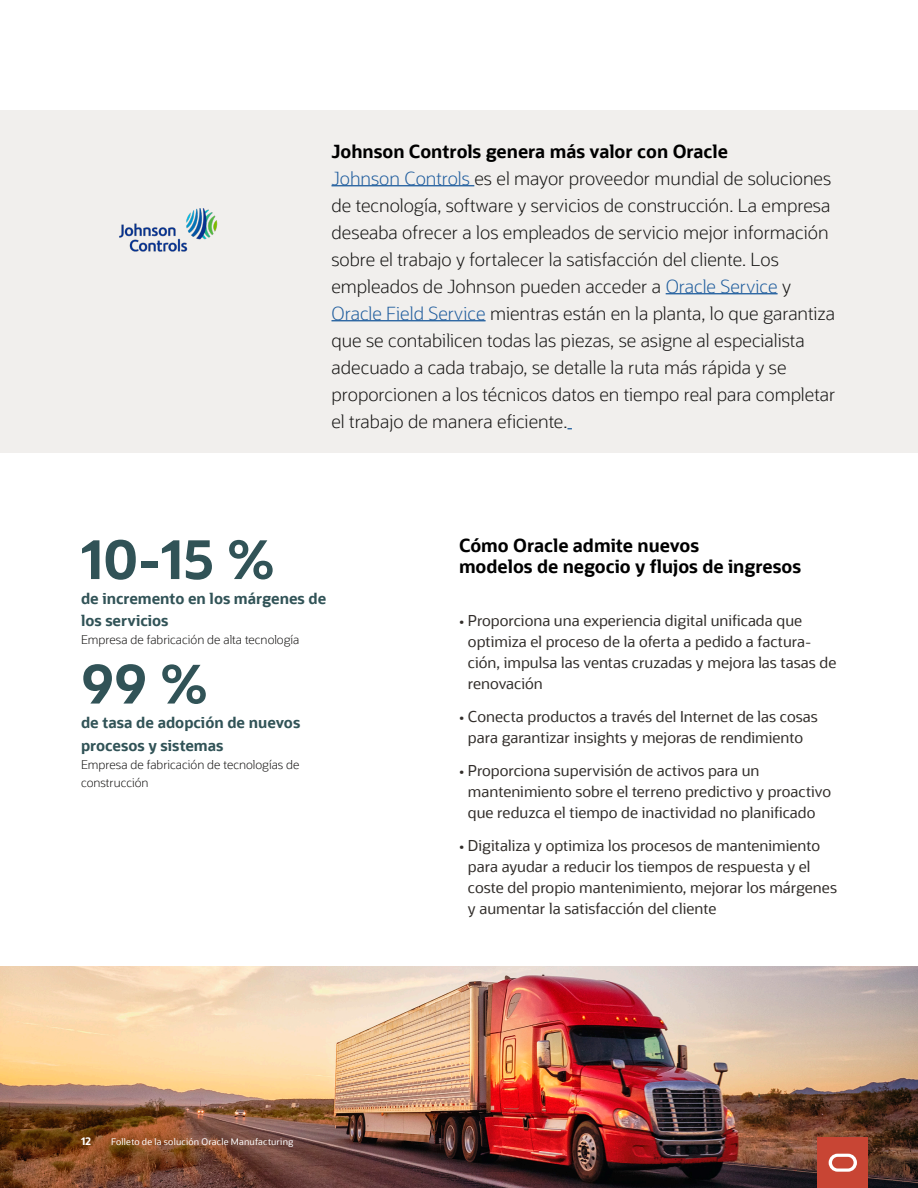
<style>
.page{position:relative;width:918px;height:1188px;background:#fff}
.page>*{position:absolute;margin:0;border:0;box-sizing:border-box;transform-origin:0 0}
.Component_Small_Stat{font:700 54px "Oracle Sans";color:#315357}
.A__Body_Text_Bullets{font:300 18px/27px "Oracle Sans";color:#171615}
.A___Bullets_Header{font:700 18px "Oracle Sans";color:#000}
.A___Bullets_copy{font:15px/21px "Oracle Sans";color:#312d2a}
.Component_Body_Bold{font:700 15px/22.5px "Oracle Sans";color:#315357}
.Component_Body_Bold-2{font:300 12px/18px "Oracle Sans";color:#171615}
.t1{font:700 10.5px "Oracle Sans";color:#fff}
.t2{font:9px "Oracle Sans";letter-spacing:.02em;color:#fff}
.s1{color:#215e9e}
</style>
<div class="page">
<div style="left:0;top:111px;width:918px;height:342px;background:#f1efed"></div>
<img style="left:119px;top:208px;width:99px;height:43px">
<hr style="left:332px;top:185px;width:142px;height:1px;background:#215e9e">
<hr style="left:666px;top:293px;width:112px;height:1px;background:#215e9e">
<hr style="left:332px;top:320px;width:154px;height:1px;background:#215e9e">
<img style="left:1px;top:966px;width:917px;height:222px">
<div style="left:818px;top:1137px;width:50px;height:51px;background:#c84534"></div>
<svg style="left:829px;top:1154px;width:28px;height:18px"></svg>
<p class="A___Bullets_Header" style="left:332px;top:140px;width:398px">Johnson Controls genera más valor con Oracle</p>
<p class="A__Body_Text_Bullets" style="left:332px;top:165px;width:505px"><span class="s1">Johnson Controls</span> es el mayor proveedor mundial de soluciones de tecnología, software y servicios de construcción. La empresa deseaba ofrecer a los empleados de servicio mejor información sobre el trabajo y fortalecer la satisfacción del cliente. Los empleados de Johnson pueden acceder a <span class="s1">Oracle Service</span> y <span class="s1">Oracle Field Service</span> mientras están en la planta, lo que garantiza que se contabilicen todas las piezas, se asigne al especialista adecuado a cada trabajo, se detalle la ruta más rápida y se proporcionen a los técnicos datos en tiempo real para completar el trabajo de manera eficiente.</p>
<p class="Component_Small_Stat" style="left:81px;top:525px;width:195px">10-15 %</p>
<p class="Component_Body_Bold" style="left:81px;top:587px;width:247px">de incremento en los márgenes de los servicios</p>
<p class="Component_Body_Bold-2" style="left:81px;top:631px;width:220px">Empresa de fabricación de alta tecnología</p>
<p class="Component_Small_Stat" style="left:81px;top:650px;width:128px">99 %</p>
<p class="Component_Body_Bold" style="left:81px;top:712px;width:221px">de tasa de adopción de nuevos procesos y sistemas</p>
<p class="Component_Body_Bold-2" style="left:81px;top:756px;width:220px">Empresa de fabricación de tecnologías de construcción</p>
<p class="t1" style="left:81px;top:1135px;width:12px">12</p>
<p class="t2" style="left:111px;top:1137px;width:184px">Folleto de la solución Oracle Manufacturing</p>
<p class="A___Bullets_Header" style="left:459px;top:534px;width:242px">Cómo Oracle admite nuevos</p>
<p class="A___Bullets_Header" style="left:459px;top:555px;width:344px">modelos de negocio y flujos de ingresos</p>
<p class="A___Bullets_copy" style="left:468px;top:610px;width:370px;text-indent:-9px">• Proporciona una experiencia digital unificada que optimiza el proceso de la oferta a pedido a factura&shy;ción, impulsa las ventas cruzadas y mejora las tasas de renovación</p>
<p class="A___Bullets_copy" style="left:459px;top:706px;width:360px;text-align:center">• Conecta productos a través del Internet de las cosas para garantizar insights y mejoras de rendimiento</p>
<p class="A___Bullets_copy" style="left:468px;top:760px;width:365px;text-indent:-9px">• Proporciona supervisión de activos para un mantenimiento sobre el terreno predictivo y proactivo que reduzca el tiempo de inactividad no planificado</p>
<p class="A___Bullets_copy" style="left:468px;top:835px;width:371px;text-indent:-9px">• Digitaliza y optimiza los procesos de mantenimiento para ayudar a reducir los tiempos de respuesta y el coste del propio mantenimiento, mejorar los márgenes y aumentar la satisfacción del cliente</p>
</div>
